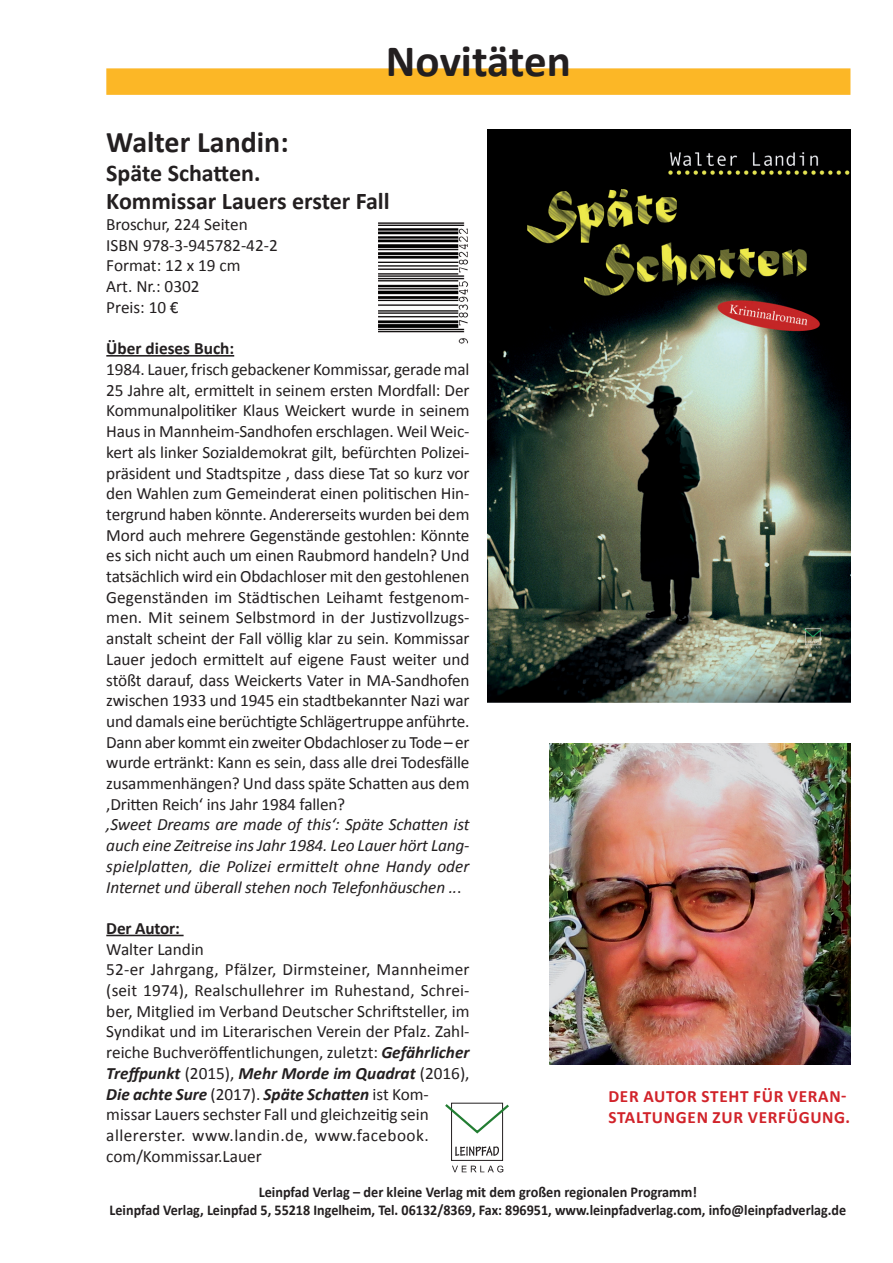
<style>
.page{position:relative;width:893px;height:1263px;background:#fff}
.page>*{position:absolute;margin:0;border:0;box-sizing:border-box;transform-origin:0 0}
.t1{font:700 45px "Calibri";color:#231f20}
.t2{font:700 30px "Calibri";color:#231f20}
.t3{font:700 24px/28.8px "Calibri";color:#231f20}
.t4{font:17.25px/20.7px "Calibri";color:#231f20}
.t5{font:italic 17.25px/20.7px "Calibri";letter-spacing:-.01em;color:#231f20;text-align:justify}
.t6{font:700 17.25px/20.7px "Calibri";letter-spacing:.04em;color:#d1232a}
.t7{font:700 17.25px "Calibri";color:#231f20}
.t8{font:700 15px/18px "Calibri";color:#231f20;text-align:center;scale:.95 1}
.s1{font-style:normal}
.s2{font-weight:700;font-style:italic}
</style>
<div class="page">
<svg style="left:445px;top:1102px;width:64px;height:33px"></svg>
<img style="left:451px;top:1145px;width:53px;height:28px">
<div style="left:106px;top:68px;width:744px;height:27px;background:#fcb726;border:2px solid #fcb726"></div>
<hr style="left:106px;top:355px;width:128px;height:2px;background:#231f20">
<hr style="left:106px;top:935px;width:78px;height:1px;background:#231f20">
<img style="left:549px;top:743px;width:302px;height:321px">
<img style="left:378px;top:222px;width:91px;height:122px">
<img style="left:487px;top:129px;width:363px;height:573px">
<h1 class="t1" style="left:386px;top:33px;width:186px">Novitäten</h1>
<h2 class="t2" style="left:106px;top:123px;width:184px">Walter Landin:</h2>
<h3 class="t3" style="left:106px;top:157px;width:285px">Späte Schatten.<br>Kommissar Lauers erster Fall</h3>
<p class="t4" style="left:106px;top:213px;width:173px">Broschur, 224 Seiten<br>ISBN 978-3-945782-42-2<br>Format: 12 x 19 cm<br>Art. Nr.: 0302<br>Preis: 10 €</p>
<p class="t7" style="left:106px;top:338px;width:129px">Über dieses Buch:</p>
<p class="t4" style="left:106px;top:358px;width:365px;text-align:justify">1984. Lauer, frisch gebackener Kommissar, gerade mal 25 Jahre alt, ermittelt in seinem ersten Mordfall: Der Kommunalpolitiker Klaus Weickert wurde in seinem Haus in Mannheim-Sandhofen erschlagen. Weil Weic&shy;kert als linker Sozialdemokrat gilt, befürchten Polizei&shy;präsident und Stadtspitze , dass diese Tat so kurz vor den Wahlen zum Gemeinderat einen politischen Hin&shy;tergrund haben könnte. Andererseits wurden bei dem Mord auch mehrere Gegenstände gestohlen: Könnte es sich nicht auch um einen Raubmord handeln? Und tatsächlich wird ein Obdachloser mit den gestohlenen Gegenständen im Städtischen Leihamt festgenom&shy;men. Mit seinem Selbstmord in der Justizvollzugs&shy;anstalt scheint der Fall völlig klar zu sein. Kommissar Lauer jedoch ermittelt auf eigene Faust weiter und stößt darauf, dass Weickerts Vater in MA-Sandhofen zwischen 1933 und 1945 ein stadtbekannter Nazi war und damals eine berüchtigte Schlägertruppe anführte.<br>Dann aber kommt ein zweiter Obdachloser zu Tode – er wurde ertränkt: Kann es sein, dass alle drei Todesfälle zusammenhängen? Und dass späte Schatten aus dem ‚Dritten Reich‘ ins Jahr 1984 fallen?</p>
<p class="t5" style="left:106px;top:813px;width:365px">‚Sweet Dreams are made of this‘: Späte Schatten ist auch eine Zeitreise ins Jahr 1984. Leo Lauer hört Lang&shy;spielplatten, die Polizei ermittelt ohne Handy oder Internet und überall stehen noch Telefonhäuschen ..<span class="s1">.</span></p>
<p class="t7" style="left:106px;top:917px;width:75px">Der Autor:</p>
<p class="t4" style="left:106px;top:938px;width:365px">Walter Landin<br>52-er Jahrgang, Pfälzer, Dirmsteiner, Mannheimer (seit 1974), Realschullehrer im Ruhestand, Schrei&shy;ber, Mitglied im Verband Deutscher Schriftsteller, im Syndikat und im Literarischen Verein der Pfalz. Zahl&shy;reiche Buchveröffentlichungen, zuletzt: <span class="s2">Gefährlicher Treffpunkt</span> (2015), <span class="s2">Mehr Morde im Quadrat</span> (2016), <span class="s2">Die achte Sure</span> (2017). <span class="s2">Späte Schatten</span> ist Kom&shy;missar Lauers sechster Fall und gleichzeitig sein allererster. www.landin.de, www.facebook. com/Kommissar.Lauer</p>
<p class="t6" style="left:608px;top:1085px;width:243px">Der AUTOR steht fü r Veran&shy;staltungen zur Verfügung.</p>
<p class="t8" style="left:110px;top:1182px;width:777px">Leinpfad Verlag – der kleine Verlag mit dem großen regionalen Programm!<br>Leinpfad Verlag, Leinpfad 5, 55218 Ingelheim, Tel. 06132/8369, Fax: 896951, www.leinpfadverlag.com, info@leinpfadverlag.de</p>
</div>
